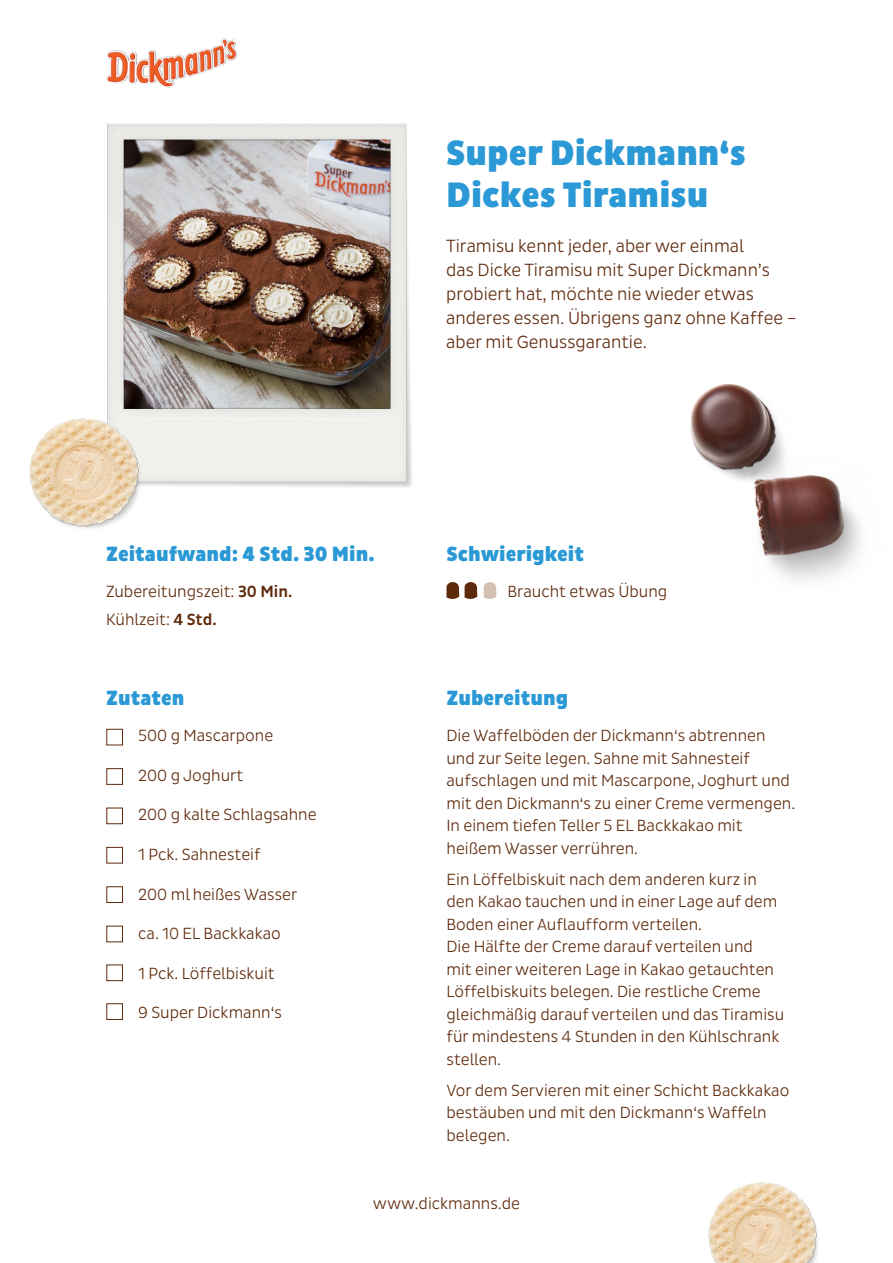
<style>
.page{position:relative;width:893px;height:1263px;background:#fff}
.page>*{position:absolute;margin:0;border:0;box-sizing:border-box;transform-origin:0 0}
.t1{font:900 36px/42px "Pluto Sans Cond";color:#2b99d5}
.t2{font:900 21px "Pluto Sans Cond";color:#2b99d5}
.t3{font:300 18px/24px "Pluto Sans Cond";color:#5e2a0b}
.t4{font:300 16.5px/22.5px "Pluto Sans Cond";color:#5e2a0b}
.s1{font-weight:500}
</style>
<div class="page">
<img style="left:106px;top:38px;width:129px;height:49px">
<img style="left:107px;top:124px;width:305px;height:363px">
<div style="left:106px;top:729px;width:17px;height:16px;border:1px solid #5e2a0b"></div>
<div style="left:106px;top:926px;width:17px;height:16px;border:1px solid #5e2a0b"></div>
<div style="left:106px;top:768px;width:17px;height:17px;border:1px solid #5e2a0b"></div>
<div style="left:106px;top:808px;width:17px;height:16px;border:1px solid #5e2a0b"></div>
<div style="left:106px;top:847px;width:17px;height:16px;border:1px solid #5e2a0b"></div>
<div style="left:106px;top:886px;width:17px;height:17px;border:1px solid #5e2a0b"></div>
<svg style="left:446px;top:582px;width:13px;height:17px"></svg>
<svg style="left:484px;top:582px;width:12px;height:17px"></svg>
<svg style="left:465px;top:582px;width:12px;height:17px"></svg>
<div style="left:106px;top:964px;width:17px;height:17px;border:1px solid #5e2a0b"></div>
<div style="left:106px;top:1003px;width:17px;height:17px;border:1px solid #5e2a0b"></div>
<img style="left:690px;top:384px;width:171px;height:197px">
<img style="left:30px;top:418px;width:112px;height:111px">
<img style="left:708px;top:1182px;width:110px;height:81px">
<h1 class="t1" style="left:446px;top:133px;width:301px">Super Dickmann‘s<br>Dickes Tiramisu</h1>
<p class="t3" style="left:446px;top:234px;width:352px">Tiramisu kennt jeder, aber wer einmal<br>das Dicke Tiramisu mit Super Dickmann’s probiert hat, möchte nie wieder etwas anderes essen. Übrigens ganz ohne Kaffee – aber mit Genussgarantie.</p>
<p class="t2" style="left:106px;top:541px;width:270px">Zeitaufwand: 4 Std. 30 Min.</p>
<p class="t2" style="left:446px;top:541px;width:139px">Schwierigkeit</p>
<p class="t4" style="left:106px;top:577px;width:188px;line-height:28.5px">Zubereitungszeit: <span class="s1">30 Min.<br></span>Kühlzeit: <span class="s1">4 Std.</span></p>
<p class="t4" style="left:507px;top:580px;width:161px">Braucht etwas Übung</p>
<p class="t2" style="left:106px;top:686px;width:80px">Zutaten</p>
<p class="t2" style="left:446px;top:686px;width:123px">Zubereitung</p>
<p class="t4" style="left:138px;top:724px;width:137px">500 g Mascarpone</p>
<p class="t4" style="left:138px;top:764px;width:107px">200 g Joghurt</p>
<p class="t4" style="left:138px;top:804px;width:180px">200 g kalte Schlagsahne</p>
<p class="t4" style="left:138px;top:843px;width:124px">1 Pck. Sahnesteif</p>
<p class="t4" style="left:138px;top:883px;width:161px">200 ml heißes Wasser</p>
<p class="t4" style="left:138px;top:922px;width:144px">ca. 10 EL Backkakao</p>
<p class="t4" style="left:138px;top:962px;width:138px">1 Pck. Löffelbiskuit</p>
<p class="t4" style="left:138px;top:1002px;width:145px">9 Super Dickmann‘s</p>
<p class="t4" style="left:446px;top:724px;width:350px">Die Waffelböden der Dickmann‘s abtrennen und zur Seite legen. Sahne mit Sahnesteif aufschlagen und mit Mascarpone, Joghurt und mit den Dickmann‘s zu einer Creme vermengen.<br>In einem tiefen Teller 5 EL Backkakao mit heißem Wasser verrühren.</p>
<p class="t4" style="left:446px;top:868px;width:339px">Ein Löffelbiskuit nach dem anderen kurz in den Kakao tauchen und in einer Lage auf dem Boden einer Auflaufform verteilen.<br>Die Hälfte der Creme darauf verteilen und<br>mit einer weiteren Lage in Kakao getauchten Löffelbiskuits belegen. Die restliche Creme gleichmäßig darauf verteilen und das Tiramisu für mindestens 4 Stunden in den Kühlschrank stellen.</p>
<p class="t4" style="left:446px;top:1079px;width:344px">Vor dem Servieren mit einer Schicht Backkakao bestäuben und mit den Dickmann‘s Waffeln belegen.</p>
<p class="t4" style="left:373px;top:1192px;width:149px">www.dickmanns.de</p>
</div>
